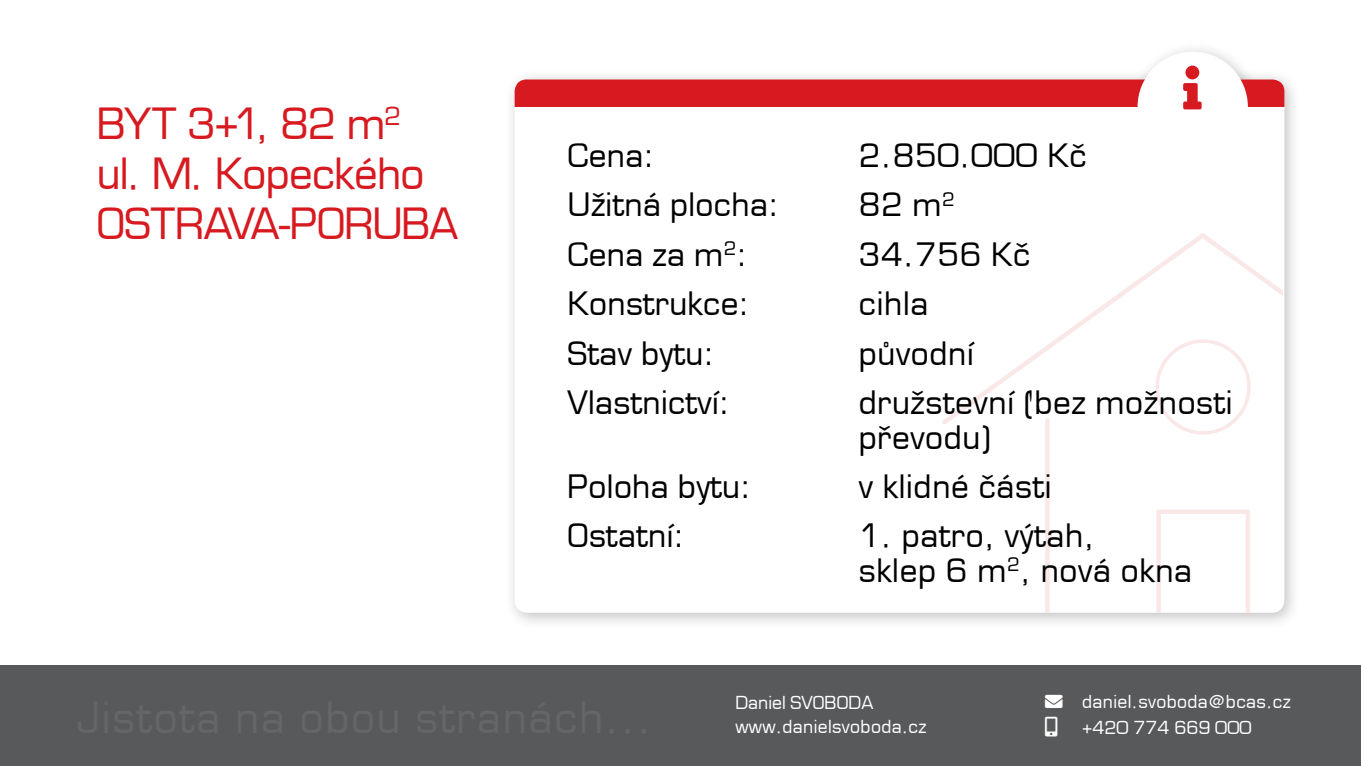
<style>
.page{position:relative;width:1361px;height:766px;background:#fff}
.page>*{position:absolute;margin:0;border:0;box-sizing:border-box;transform-origin:0 0}
.t1{font:42px/50.4px "Euromode";letter-spacing:-.02em;color:#d71920}
.t2{font:31.5px/49.3px "Euromode CE";letter-spacing:.02em;color:#000}
.t3{font:17.55px/24.2px "Euromode CE";letter-spacing:.02em;color:#fff}
</style>
<div class="page">
<div style="left:0;top:665px;width:1361px;height:100px;background:#58595b"></div>
<div style="left:1126px;top:41px;width:139px;height:138px;background:#000;opacity:.25"></div>
<div style="left:504px;top:69px;width:797px;height:560px;background:#000;opacity:.25"></div>
<div style="left:514px;top:80px;width:770px;height:532px;background:#fff;border-radius:13px"></div>
<div style="left:1137px;top:52px;width:111px;height:110px;background:#fff;border-radius:50%"></div>
<svg style="left:514px;top:66px;width:770px;height:43px"></svg>
<svg style="left:1045px;top:424px;width:4px;height:188px"></svg>
<svg style="left:1156px;top:509px;width:94px;height:103px"></svg>
<svg style="left:1174px;top:424px;width:58px;height:10px"></svg>
<svg style="left:942px;top:233px;width:341px;height:191px"></svg>
<h1 class="t1" style="left:97px;top:98px;width:363px">BYT 3+1, 82 M<sup>2<br></sup>UL. M. KOPECKÉHO<br>OSTRAVA-PORUBA</h1>
<p class="t2" style="left:567px;top:131px;width:213px">Cena:<br>Užitná plocha:<br>Cena za m<sup>2</sup>:<br>Konstrukce:<br>Stav bytu:<br>Vlastnictví:</p>
<p class="t2" style="left:567px;top:461px;width:185px">Poloha bytu:<br>Ostatní:</p>
<p class="t2" style="left:859px;top:131px;width:375px">2.850.000 Kč<br>82 m<sup>2<br></sup>34.756 Kč<br>cihla<br>původní<br>družstevní (bez možnosti</p>
<p class="t2" style="left:859px;top:412px;width:194px">převodu)<br>v klidné části</p>
<p class="t2" style="left:859px;top:518px;width:335px;line-height:34.5px">1. patro, výtah,<br>sklep 6 m<sup>2</sup>, nová okna</p>
<p class="t3" style="left:735px;top:690px;width:192px">Daniel SVOBODA www.danielsvoboda.cz</p>
<p class="t3" style="left:1045px;top:688px;width:247px;line-height:26.2px;text-align:center">→ daniel.svoboda@bcas.cz +420 774 669 000</p>
</div>
